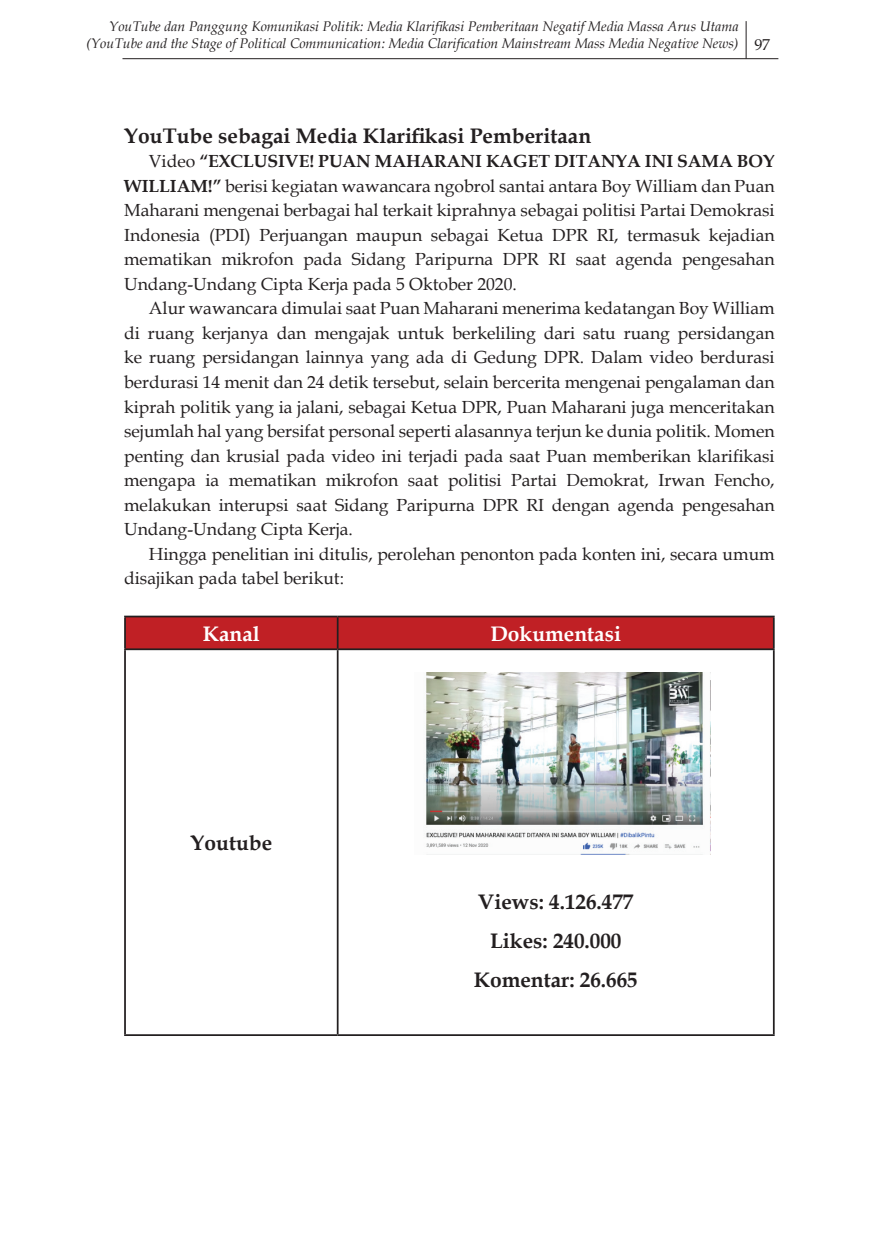
<style>
.page{position:relative;width:874px;height:1241px;background:#fff}
.page>*{position:absolute;margin:0;border:0;box-sizing:border-box;transform-origin:0 0}
.t1{font:700 21px/39.2px "Book Antiqua";color:#231f20;text-align:center}
.t2{font:700 21px "Book Antiqua";color:#fff}
.t3{font:17.5px/24.5px "Book Antiqua";color:#231f20;text-align:justify}
.t4{font:15.75px "Book Antiqua";color:#231f20}
.t5{font:italic 14px/16.8px "Book Antiqua";color:#231f20;text-align:right}
.s1{font-weight:700}
</style>
<div class="page">
<hr style="left:122px;top:58px;width:656px;height:1px;background:#231f20">
<hr style="left:745px;top:21px;width:1px;height:38px;background:#231f20">
<div style="left:126px;top:617px;width:646px;height:31px;background:#c02025"></div>
<hr style="left:124px;top:615px;width:213px;height:2px;background:#231f20">
<hr style="left:337px;top:615px;width:437px;height:2px;background:#231f20">
<hr style="left:124px;top:648px;width:213px;height:2px;background:#231f20">
<hr style="left:337px;top:648px;width:437px;height:2px;background:#231f20">
<hr style="left:124px;top:1034px;width:213px;height:1px;background:#231f20">
<hr style="left:337px;top:1034px;width:437px;height:1px;background:#231f20">
<hr style="left:124px;top:617px;width:2px;height:31px;background:#231f20">
<hr style="left:124px;top:650px;width:2px;height:384px;background:#231f20">
<hr style="left:336px;top:617px;width:2px;height:31px;background:#231f20">
<hr style="left:772px;top:617px;width:2px;height:31px;background:#231f20">
<hr style="left:336px;top:650px;width:2px;height:384px;background:#231f20">
<hr style="left:772px;top:650px;width:2px;height:384px;background:#231f20">
<img style="left:425px;top:672px;width:279px;height:178px">
<p class="t5" style="left:86px;top:18px;width:653px">YouTube dan Panggung Komunikasi Politik: Media Klarifikasi Pemberitaan Negatif Media Massa Arus Utama (YouTube and the Stage of Political Communication: Media Clarification Mainstream Mass Media Negative News)</p>
<p class="t4" style="left:754px;top:34px;width:17px">97</p>
<p class="t1" style="left:124px;top:116px;width:468px">YouTube sebagai Media Klarifikasi Pemberitaan</p>
<p class="t3" style="left:124px;top:149px;width:651px;text-indent:25px">Video <span class="s1">“EXCLUSIVE! PUAN MAHARANI KAGET DITANYA INI SAMA BOY WILLIAM!”</span> berisi kegiatan wawancara ngobrol santai antara Boy William dan Puan Maharani mengenai berbagai hal terkait kiprahnya sebagai politisi Partai Demokrasi Indonesia (PDI) Perjuangan maupun sebagai Ketua DPR RI, termasuk kejadian mematikan mikrofon pada Sidang Paripurna DPR RI saat agenda pengesahan Undang-Undang Cipta Kerja pada 5 Oktober 2020.</p>
<p class="t3" style="left:124px;top:296px;width:651px;text-indent:25px">Alur wawancara dimulai saat Puan Maharani menerima kedatangan Boy William di ruang kerjanya dan mengajak untuk berkeliling dari satu ruang persidangan ke ruang persidangan lainnya yang ada di Gedung DPR. Dalam video berdurasi berdurasi 14 menit dan 24 detik tersebut, selain bercerita mengenai pengalaman dan kiprah politik yang ia jalani, sebagai Ketua DPR, Puan Maharani juga menceritakan sejumlah hal yang bersifat personal seperti alasannya terjun ke dunia politik. Momen penting dan krusial pada video ini terjadi pada saat Puan memberikan klarifikasi mengapa ia mematikan mikrofon saat politisi Partai Demokrat, Irwan Fencho, melakukan interupsi saat Sidang Paripurna DPR RI dengan agenda pengesahan Undang-Undang Cipta Kerja.</p>
<p class="t3" style="left:124px;top:541px;width:651px;text-indent:25px">Hingga penelitian ini ditulis, perolehan penonton pada konten ini, secara umum disajikan pada tabel berikut:</p>
<p class="t2" style="left:203px;top:619px;width:59px">Kanal</p>
<p class="t2" style="left:490px;top:619px;width:132px">Dokumentasi</p>
<p class="t1" style="left:190px;top:822px;width:83px">Youtube</p>
<p class="t1" style="left:473px;top:881px;width:165px">Views: 4.126.477<br>Likes: 240.000<br>Komentar: 26.665</p>
</div>
